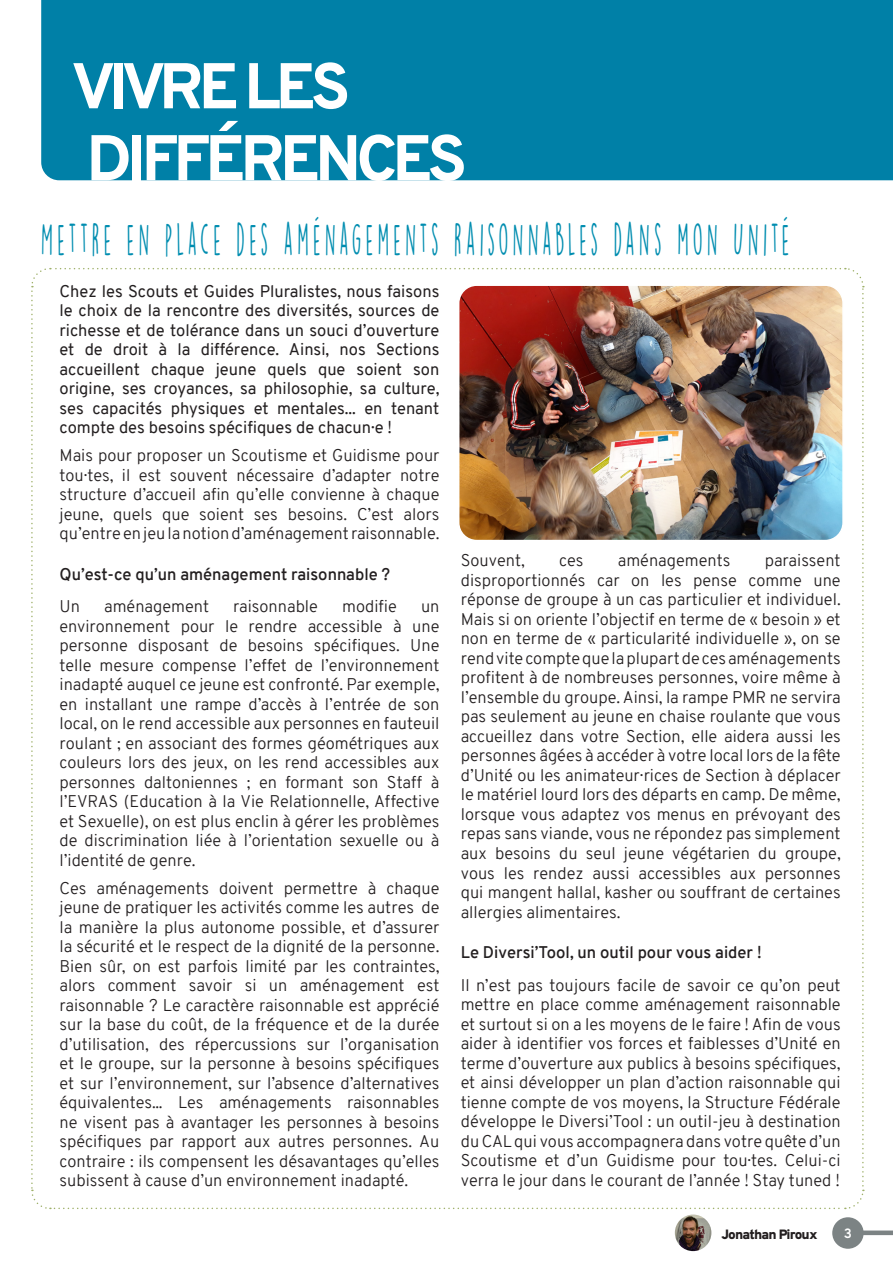
<style>
.page{position:relative;width:893px;height:1263px;background:#fff}
.page>*{position:absolute;margin:0;border:0;box-sizing:border-box;transform-origin:0 0}
.Titres_rubriques{font:800 64.5px/72px "Overpass";letter-spacing:-.08em;color:#fff}
.Contenu_applat_1{font:40.5px "DK Lemon Yellow Sun";letter-spacing:.175em;color:#008db0;scale:.57 1}
.lemon{font:300 16.5px/19.5px "Overpass";color:#231f20;text-align:justify}
.lemon-2{font:16.5px/19.5px "Overpass";color:#231f20;text-align:justify}
.lemon-3{font:600 16.5px "Overpass";color:#231f20}
.t1{font:800 13.5px "Overpass";letter-spacing:-.06em;color:#231f20}
.t2{font:700 13.5px "Overpass";color:#fff}
</style>
<div class="page">
<div style="left:832px;top:1217px;width:32px;height:32px;background:#7c8384;border-radius:50%"></div>
<svg style="left:863px;top:1230px;width:30px;height:5px"></svg>
<img style="left:675px;top:1214px;width:36px;height:37px;border-radius:18px">
<div style="left:41px;top:0;width:852px;height:180px;background:#0080a7"></div>
<img style="left:461px;top:287px;width:380px;height:251px">
<div style="left:458px;top:284px;width:386px;height:257px;border:2px solid #fff;border-radius:18px"></div>
<p class="Titres_rubriques" style="left:71px;top:50px;width:397px">VIVRE LES<br>DIFFÉRENCES</p>
<p class="Contenu_applat_1" style="left:41px;top:215px;width:1314px">METTRE EN PLACE DES AMÉNAGEMENTS RAISONNABLES DANS MON UNITÉ</p>
<p class="lemon-2" style="left:60px;top:281px;width:381px">Chez les Scouts et Guides Pluralistes, nous faisons le choix de la rencontre des diversités, sources de richesse et de tolérance dans un souci d’ouverture et de droit à la différence. Ainsi, nos Sections accueillent chaque jeune quels que soient son origine, ses croyances, sa philosophie, sa culture, ses capacités physiques et mentales... en tenant compte des besoins spécifiques de chacun·e !</p>
<p class="lemon" style="left:60px;top:446px;width:381px">Mais pour proposer un Scoutisme et Guidisme pour tou·tes, il est souvent nécessaire d’adapter notre structure d’accueil afin qu’elle convienne à chaque jeune, quels que soient ses besoins. C’est alors qu’entre en jeu la notion d’aménagement raisonnable.</p>
<p class="lemon-3" style="left:60px;top:563px;width:332px">Qu’est-ce qu’un aménagement raisonnable ?</p>
<p class="lemon" style="left:60px;top:597px;width:22px">Un</p>
<p class="lemon" style="left:104px;top:597px;width:107px">aménagement</p>
<p class="lemon" style="left:233px;top:597px;width:86px">raisonnable</p>
<p class="lemon" style="left:342px;top:597px;width:56px">modifie</p>
<p class="lemon" style="left:461px;top:551px;width:66px">Souvent,</p>
<p class="lemon" style="left:559px;top:551px;width:26px">ces</p>
<p class="lemon" style="left:618px;top:551px;width:114px">aménagements</p>
<p class="lemon" style="left:461px;top:551px;width:381px;text-indent:304px">paraissent disproportionnés car on les pense comme une réponse de groupe à un cas particulier et individuel.<br>Mais si on oriente l’objectif en terme de « besoin » et non en terme de « particularité individuelle », on se rend vite compte que la plupart de ces aménagements profitent à de nombreuses personnes, voire même à l’ensemble du groupe. Ainsi, la rampe PMR ne servira pas seulement au jeune en chaise roulante que vous accueillez dans votre Section, elle aidera aussi les personnes âgées à accéder à votre local lors de la fête d’Unité ou les animateur·rices de Section à déplacer le matériel lourd lors des départs en camp. De même, lorsque vous adaptez vos menus en prévoyant des repas sans viande, vous ne répondez pas simplement aux besoins du seul jeune végétarien du groupe, vous les rendez aussi accessibles aux personnes qui mangent hallal, kasher ou souffrant de certaines allergies alimentaires.</p>
<p class="lemon-3" style="left:461px;top:941px;width:302px">Le Diversi’Tool, un outil pour vous aider !</p>
<p class="lemon" style="left:461px;top:975px;width:381px">Il n’est pas toujours facile de savoir ce qu’on peut mettre en place comme aménagement raisonnable et surtout si on a les moyens de le faire ! Afin de vous aider à identifier vos forces et faiblesses d’Unité en terme d’ouverture aux publics à besoins spécifiques, et ainsi développer un plan d’action raisonnable qui tienne compte de vos moyens, la Structure Fédérale développe le Diversi’Tool : un outil-jeu à destination du CAL qui vous accompagnera dans votre quête d’un Scoutisme et d’un Guidisme pour tou·tes. Celui-ci verra le jour dans le courant de l’année ! Stay tuned !</p>
<p class="lemon" style="left:60px;top:597px;width:381px;text-indent:361px">un environnement pour le rendre accessible à une personne disposant de besoins spécifiques. Une telle mesure compense l’effet de l’environnement inadapté auquel ce jeune est confronté. Par exemple, en installant une rampe d’accès à l’entrée de son local, on le rend accessible aux personnes en fauteuil roulant ; en associant des formes géométriques aux couleurs lors des jeux, on les rend accessibles aux personnes daltoniennes ; en formant son Staff à l’EVRAS (Education à la Vie Relationnelle, Affective et Sexuelle), on est plus enclin à gérer les problèmes de discrimination liée à l’orientation sexuelle ou à l’identité de genre.</p>
<p class="lemon" style="left:60px;top:878px;width:381px">Ces aménagements doivent permettre à chaque jeune de pratiquer les activités comme les autres de la manière la plus autonome possible, et d’assurer la sécurité et le respect de la dignité de la personne.<br>Bien sûr, on est parfois limité par les contraintes, alors comment savoir si un aménagement est raisonnable ? Le caractère raisonnable est apprécié sur la base du coût, de la fréquence et de la durée d’utilisation, des répercussions sur l’organisation et le groupe, sur la personne à besoins spécifiques et sur l’environnement, sur l’absence d’alternatives équivalentes... Les aménagements raisonnables ne visent pas à avantager les personnes à besoins spécifiques par rapport aux autres personnes. Au contraire : ils compensent les désavantages qu’elles subissent à cause d’un environnement inadapté.</p>
<p class="t1" style="left:721px;top:1225px;width:98px">Jonathan Piroux</p>
<p class="t2" style="left:844px;top:1225px;width:10px">3</p>
</div>
